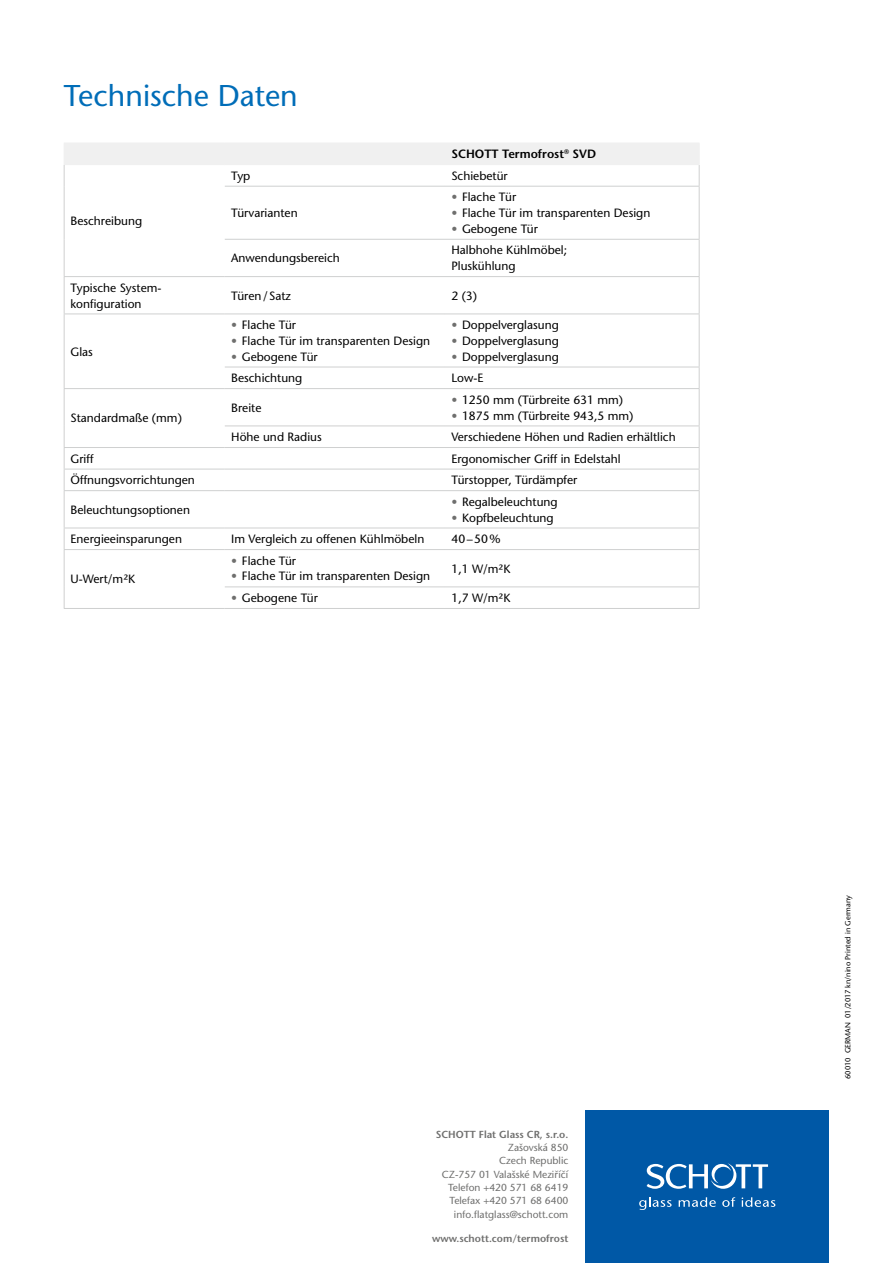
<style>
.page{position:relative;width:893px;height:1263px;background:#fff}
.page>*{position:absolute;margin:0;border:0;box-sizing:border-box;transform-origin:0 0}
.t1{font:500 30px "Stone Sans Std";color:#006db8}
.t2{font:500 12px/15.8px "Stone Sans Std";color:#000}
.t3{font:600 12px "Stone Sans Std";color:#000}
.t4{font:500 10.2px/13.4px "Stone Sans Std";color:#6f6f6e;text-align:right}
.t5{font:600 10.2px "Stone Sans Std";color:#6f6f6e}
.t6{font:500 7.5px "Stone Sans Std";color:#000}
.s1{color:#6f6f6e}
</style>
<div class="page">
<div style="left:585px;top:1110px;width:244px;height:153px;background:#0058a6"></div>
<svg style="left:639px;top:1197px;width:33px;height:13px"></svg>
<svg style="left:679px;top:1197px;width:37px;height:10px"></svg>
<svg style="left:722px;top:1197px;width:13px;height:10px"></svg>
<svg style="left:742px;top:1197px;width:33px;height:10px"></svg>
<svg style="left:647px;top:1163px;width:121px;height:26px"></svg>
<hr style="left:225px;top:186px;width:220px;height:1px;background:#cfd0d0">
<hr style="left:445px;top:186px;width:254px;height:1px;background:#cfd0d0">
<hr style="left:225px;top:239px;width:220px;height:1px;background:#cfd0d0">
<hr style="left:445px;top:239px;width:254px;height:1px;background:#cfd0d0">
<hr style="left:225px;top:276px;width:220px;height:1px;background:#cfd0d0">
<hr style="left:445px;top:276px;width:254px;height:1px;background:#cfd0d0">
<hr style="left:225px;top:388px;width:220px;height:1px;background:#cfd0d0">
<hr style="left:445px;top:388px;width:254px;height:1px;background:#cfd0d0">
<hr style="left:225px;top:425px;width:220px;height:1px;background:#cfd0d0">
<hr style="left:445px;top:425px;width:254px;height:1px;background:#cfd0d0">
<hr style="left:225px;top:447px;width:220px;height:1px;background:#cfd0d0">
<hr style="left:445px;top:447px;width:254px;height:1px;background:#cfd0d0">
<hr style="left:64px;top:469px;width:161px;height:1px;background:#cfd0d0">
<hr style="left:225px;top:469px;width:220px;height:1px;background:#cfd0d0">
<hr style="left:445px;top:469px;width:254px;height:1px;background:#cfd0d0">
<hr style="left:64px;top:490px;width:161px;height:1px;background:#cfd0d0">
<hr style="left:225px;top:490px;width:220px;height:1px;background:#cfd0d0">
<hr style="left:445px;top:490px;width:254px;height:1px;background:#cfd0d0">
<hr style="left:64px;top:528px;width:161px;height:1px;background:#cfd0d0">
<hr style="left:225px;top:528px;width:220px;height:1px;background:#cfd0d0">
<hr style="left:445px;top:528px;width:254px;height:1px;background:#cfd0d0">
<hr style="left:699px;top:187px;width:1px;height:52px;background:#cfd0d0">
<hr style="left:699px;top:240px;width:1px;height:36px;background:#cfd0d0">
<hr style="left:64px;top:277px;width:1px;height:37px;background:#cfd0d0">
<hr style="left:699px;top:277px;width:1px;height:37px;background:#cfd0d0">
<svg style="left:699px;top:367px;width:1px;height:21px"></svg>
<hr style="left:699px;top:389px;width:1px;height:36px;background:#cfd0d0">
<svg style="left:699px;top:426px;width:1px;height:64px"></svg>
<hr style="left:64px;top:491px;width:1px;height:37px;background:#cfd0d0">
<hr style="left:699px;top:491px;width:1px;height:37px;background:#cfd0d0">
<svg style="left:64px;top:528px;width:1px;height:21px"></svg>
<svg style="left:699px;top:528px;width:1px;height:21px"></svg>
<svg style="left:699px;top:587px;width:1px;height:21px"></svg>
<hr style="left:225px;top:608px;width:220px;height:1px;background:#cfd0d0">
<hr style="left:445px;top:608px;width:254px;height:1px;background:#cfd0d0">
<svg style="left:64px;top:143px;width:636px;height:43px"></svg>
<hr style="left:64px;top:186px;width:1px;height:53px;background:#cfd0d0">
<hr style="left:64px;top:239px;width:1px;height:37px;background:#cfd0d0">
<hr style="left:64px;top:276px;width:161px;height:1px;background:#cfd0d0">
<hr style="left:64px;top:314px;width:161px;height:1px;background:#cfd0d0">
<hr style="left:64px;top:314px;width:1px;height:53px;background:#cfd0d0">
<svg style="left:64px;top:367px;width:1px;height:21px"></svg>
<hr style="left:225px;top:314px;width:220px;height:1px;background:#cfd0d0">
<hr style="left:225px;top:367px;width:220px;height:1px;background:#cfd0d0">
<hr style="left:445px;top:314px;width:254px;height:1px;background:#cfd0d0">
<hr style="left:699px;top:314px;width:1px;height:53px;background:#cfd0d0">
<hr style="left:445px;top:367px;width:254px;height:1px;background:#cfd0d0">
<hr style="left:64px;top:549px;width:161px;height:1px;background:#cfd0d0">
<hr style="left:64px;top:550px;width:1px;height:37px;background:#cfd0d0">
<svg style="left:64px;top:587px;width:1px;height:21px"></svg>
<hr style="left:64px;top:608px;width:161px;height:1px;background:#cfd0d0">
<hr style="left:225px;top:549px;width:220px;height:1px;background:#cfd0d0">
<hr style="left:225px;top:586px;width:220px;height:1px;background:#cfd0d0">
<hr style="left:445px;top:549px;width:254px;height:1px;background:#cfd0d0">
<hr style="left:699px;top:550px;width:1px;height:36px;background:#cfd0d0">
<hr style="left:445px;top:586px;width:254px;height:1px;background:#cfd0d0">
<hr style="left:64px;top:388px;width:161px;height:1px;background:#cfd0d0">
<hr style="left:64px;top:389px;width:1px;height:37px;background:#cfd0d0">
<svg style="left:64px;top:426px;width:1px;height:64px"></svg>
<hr style="left:64px;top:447px;width:161px;height:1px;background:#cfd0d0">
<h1 class="t1" style="left:64px;top:78px;width:236px">Technische Daten</h1>
<p class="t3" style="left:451px;top:147px;width:146px">SCHOTT Termofrost<sup>®</sup> SVD</p>
<p class="t2" style="left:71px;top:213px;width:73px">Beschreibung</p>
<p class="t2" style="left:231px;top:168px;width:21px">Typ</p>
<p class="t2" style="left:451px;top:168px;width:58px">Schiebetür</p>
<p class="t2" style="left:231px;top:205px;width:68px">Türvarianten</p>
<p class="t2" style="left:451px;top:189px;width:66px"><span class="s1">•</span> Flache Tür</p>
<p class="t2" style="left:451px;top:205px;width:201px"><span class="s1">•</span> Flache Tür im transparenten Design</p>
<p class="t2" style="left:451px;top:221px;width:88px"><span class="s1">•</span> Gebogene Tür</p>
<p class="t2" style="left:231px;top:250px;width:110px">Anwendungsbereich</p>
<p class="t2" style="left:451px;top:242px;width:117px">Halbhohe Kühlmöbel;<br>Pluskühlung</p>
<p class="t2" style="left:71px;top:280px;width:91px">Typische System&shy;konfiguration</p>
<p class="t2" style="left:231px;top:288px;width:61px">Türen/Satz</p>
<p class="t2" style="left:451px;top:288px;width:27px">2 (3)</p>
<p class="t2" style="left:71px;top:344px;width:24px">Glas</p>
<p class="t2" style="left:451px;top:317px;width:109px"><span class="s1">•</span> Doppelverglasung</p>
<p class="t2" style="left:451px;top:333px;width:109px"><span class="s1">•</span> Doppelverglasung</p>
<p class="t2" style="left:451px;top:349px;width:109px"><span class="s1">•</span> Doppelverglasung</p>
<p class="t2" style="left:231px;top:317px;width:66px"><span class="s1">•</span> Flache Tür</p>
<p class="t2" style="left:231px;top:333px;width:201px"><span class="s1">•</span> Flache Tür im transparenten Design</p>
<p class="t2" style="left:231px;top:349px;width:88px"><span class="s1">•</span> Gebogene Tür</p>
<p class="t2" style="left:71px;top:410px;width:113px">Standardmaße (mm)</p>
<p class="t2" style="left:231px;top:370px;width:73px">Beschichtung</p>
<p class="t2" style="left:451px;top:370px;width:33px">Low-E</p>
<p class="t2" style="left:231px;top:400px;width:32px">Breite</p>
<p class="t2" style="left:451px;top:392px;width:173px"><span class="s1">•</span> 1250 mm (Türbreite 631 mm)</p>
<p class="t2" style="left:451px;top:407px;width:184px"><span class="s1">•</span> 1875 mm (Türbreite 943,5 mm)</p>
<p class="t2" style="left:231px;top:429px;width:92px">Höhe und Radius</p>
<p class="t2" style="left:451px;top:429px;width:226px">Verschiedene Höhen und Radien erhältlich</p>
<p class="t2" style="left:71px;top:451px;width:25px">Griff</p>
<p class="t2" style="left:451px;top:451px;width:171px">Ergonomischer Griff in Edelstahl</p>
<p class="t2" style="left:71px;top:472px;width:126px">Öffnungsvorrichtungen</p>
<p class="t2" style="left:451px;top:472px;width:127px">Türstopper, Türdämpfer</p>
<p class="t2" style="left:71px;top:502px;width:121px">Beleuchtungsoptionen</p>
<p class="t2" style="left:451px;top:494px;width:108px"><span class="s1">•</span> Regalbeleuchtung</p>
<p class="t2" style="left:451px;top:509px;width:104px"><span class="s1">•</span> Kopfbeleuchtung</p>
<p class="t2" style="left:71px;top:531px;width:113px">Energieeinsparungen</p>
<p class="t2" style="left:231px;top:531px;width:195px">Im Vergleich zu offenen Kühlmöbeln</p>
<p class="t2" style="left:451px;top:531px;width:51px">40–50%</p>
<p class="t2" style="left:71px;top:571px;width:66px">U-Wert/m²K</p>
<p class="t2" style="left:231px;top:553px;width:66px"><span class="s1">•</span> Flache Tür</p>
<p class="t2" style="left:231px;top:568px;width:201px"><span class="s1">•</span> Flache Tür im transparenten Design</p>
<p class="t2" style="left:451px;top:560px;width:61px">1,1 W/m²K</p>
<p class="t2" style="left:231px;top:590px;width:88px"><span class="s1">•</span> Gebogene Tür</p>
<p class="t2" style="left:451px;top:590px;width:61px">1,7 W/m²K</p>
<p class="t5" style="left:436px;top:1128px;width:134px">SCHOTT Flat Glass CR, s.r.o.</p>
<p class="t4" style="left:442px;top:1141px;width:128px">Zašovská 850<br>Czech Republic<br>CZ-757 01 Valašské Mezirˇícˇí<br>Telefon +420 571 68 6419<br>Telefax +420 571 68 6400 info.flatglass@schott.com</p>
<p class="t5" style="left:432px;top:1232px;width:138px">www.schott.com/termofrost</p>
<p class="t6" style="left:843px;top:1079px;width:185px;rotate:-90deg">60010 GERMAN 01/2017 kn/nino Printed in Germany</p>
</div>
